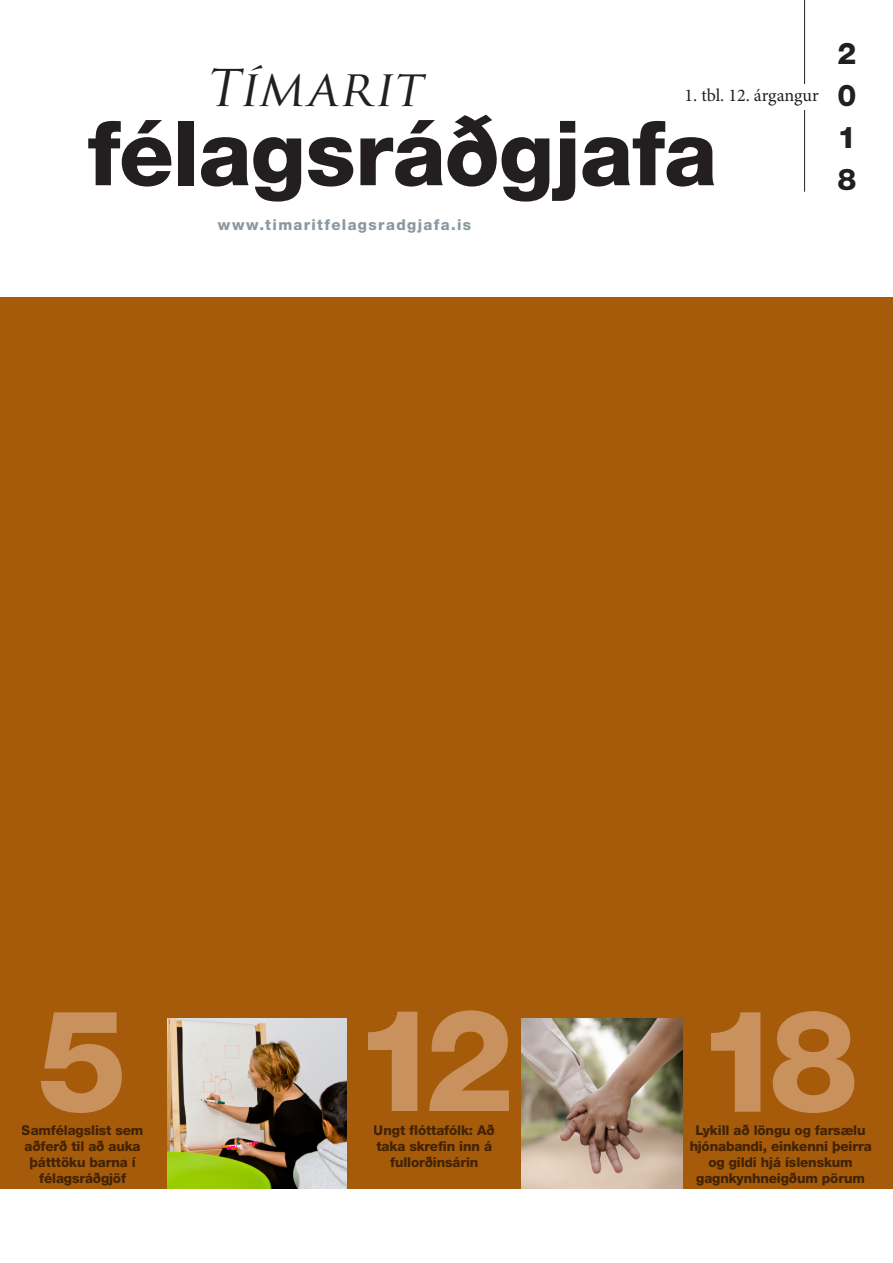
<style>
.page{position:relative;width:893px;height:1263px;background:#fff}
.page>*{position:absolute;margin:0;border:0;box-sizing:border-box;transform-origin:0 0}
.t1{font:800 142.5px "Helvetica Neue LT Std";color:#c8915d}
.t2{font:800 90px "Helvetica Neue LT Std";letter-spacing:-.01em;color:#231f20}
.t3{font:italic 49.5px "Trajan Pro";color:#231f20}
.t4{font:800 30px "Helvetica Neue LT Std";color:#231f20}
.t5{font:18px "Minion Pro";letter-spacing:-.005em;color:#231f20}
.t6{font:800 15px "Helvetica Neue LT Std";letter-spacing:.09em;color:#8b98a0}
.t7{font:800 13.5px/16.2px "Helvetica Neue LT Std";letter-spacing:-.01em;color:#231f20;text-align:center}
</style>
<div class="page">
<div style="left:0;top:297px;width:893px;height:892px;background:#a65b0b"></div>
<img style="left:167px;top:1018px;width:179px;height:171px">
<img style="left:521px;top:1018px;width:162px;height:171px">
<hr style="left:804px;top:0;width:1px;height:192px;background:#231f20">
<div style="left:670px;top:84px;width:149px;height:25px;background:#fff"></div>
<p class="t3" style="left:205px;top:57px;width:229px">Tímarit</p>
<p class="t5" style="left:684px;top:84px;width:136px">1. tbl. 12. árgangur</p>
<p class="t2" style="left:87px;top:100px;width:632px">félagsráðgjafa</p>
<p class="t6" style="left:218px;top:216px;width:255px">www.timaritfelagsradgjafa.is</p>
<p class="t4" style="left:837px;top:35px;width:20px">2</p>
<p class="t4" style="left:837px;top:78px;width:20px">0</p>
<p class="t4" style="left:837px;top:120px;width:20px">1</p>
<p class="t4" style="left:837px;top:162px;width:20px">8</p>
<p class="t1" style="left:38px;top:976px;width:91px">5</p>
<p class="t7" style="left:22px;top:1121px;width:123px;text-align:left">Samfélagslist sem aðferð til að auka</p>
<p class="t7" style="left:30px;top:1154px;width:108px">þátttöku barna í félagsráðgjöf</p>
<p class="t1" style="left:353px;top:975px;width:163px">12</p>
<p class="t7" style="left:374px;top:1121px;width:123px">Ungt flóttafólk: Að taka skrefin inn á fullorðinsárin</p>
<p class="t1" style="left:696px;top:976px;width:164px">18</p>
<p class="t7" style="left:695px;top:1121px;width:172px">Lykill að löngu og farsælu</p>
<p class="t7" style="left:689px;top:1138px;width:184px">hjónabandi, einkenni þeirra</p>
<p class="t7" style="left:696px;top:1154px;width:170px">og gildi hjá íslenskum gagnkynhneigðum pörum</p>
</div>
